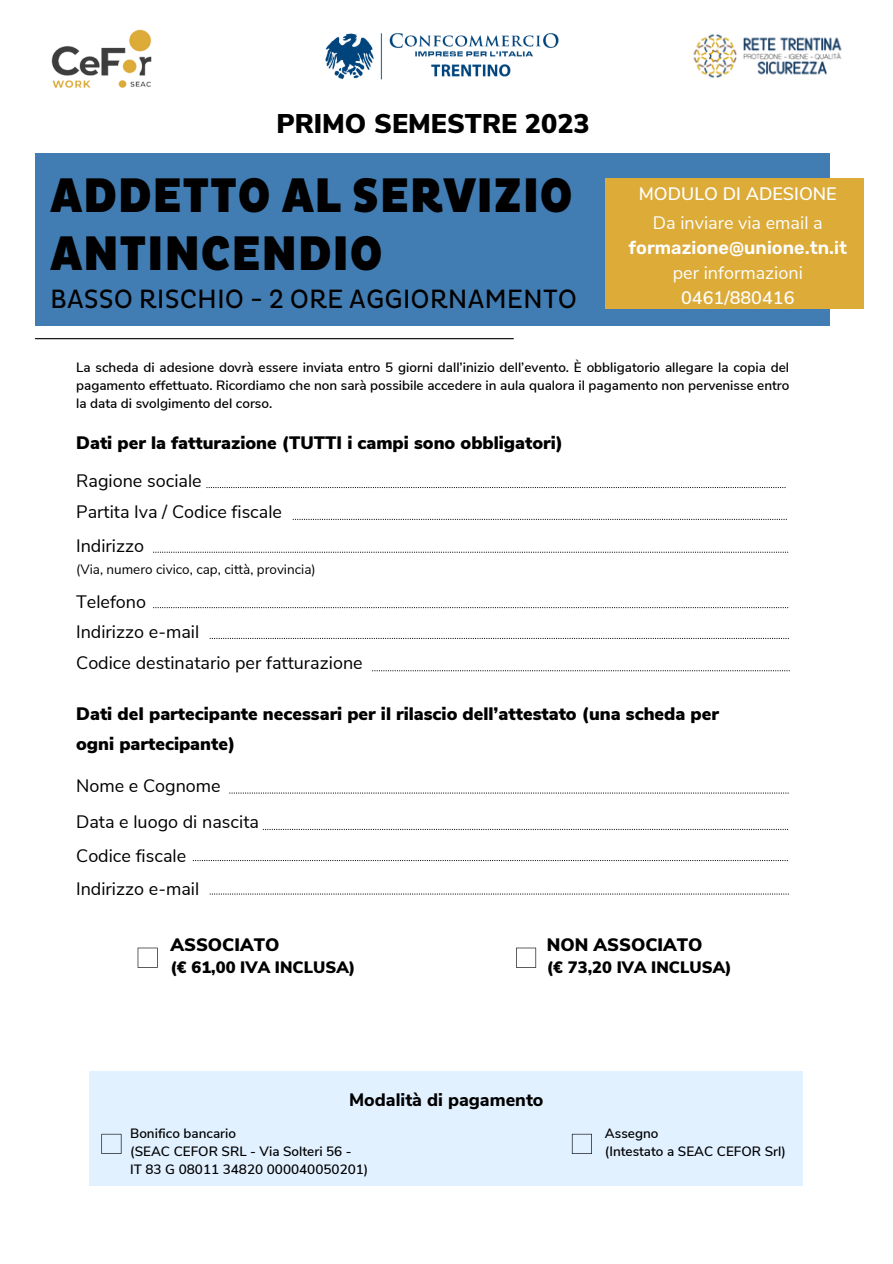
<style>
.page{position:relative;width:893px;height:1264px;background:#fff}
.page>*{position:absolute;margin:0;border:0;box-sizing:border-box;transform-origin:0 0}
.t1{font:900 49.5px/58.5px "Pluto Cond";color:#000}
.t2{font:27px "Pluto Cond";color:#000}
.t3{font:900 27px "Nunito Sans";color:#000}
.t4{font:18px "Nunito Sans";color:#000}
.t5{font:900 18px/30.3px "Nunito Sans";color:#000}
.t6{font:18px "Nunito Sans";color:#fefefe}
.t7{font:600 18px "Nunito Sans";color:#fefefe}
.t8{font:600 18px "Rubik";color:#fefefe}
.t9{font:800 18px "Nunito Sans";color:#000}
.t10{font:900 16.5px "Nunito Sans";color:#000}
.t11{font:600 13.5px/18px "Nunito Sans";color:#000}
.t12{font:13.5px "Nunito Sans";color:#000}
</style>
<div class="page">
<img style="left:325px;top:33px;width:234px;height:47px">
<img style="left:51px;top:29px;width:101px;height:59px">
<img style="left:693px;top:34px;width:149px;height:44px">
<div style="left:35px;top:154px;width:794px;height:172px;background:#417cb2"></div>
<div style="left:89px;top:1071px;width:713px;height:114px;background:#e2f1ff"></div>
<div style="left:605px;top:178px;width:258px;height:131px;background:#dcab38"></div>
<hr style="left:35px;top:338px;width:478px;height:1px;background:#000">
<svg style="left:101px;top:1133px;width:20px;height:20px"></svg>
<svg style="left:572px;top:1133px;width:20px;height:20px"></svg>
<svg style="left:138px;top:947px;width:20px;height:20px"></svg>
<svg style="left:516px;top:947px;width:20px;height:20px"></svg>
<svg style="left:206px;top:487px;width:579px;height:1px"></svg>
<svg style="left:292px;top:519px;width:494px;height:1px"></svg>
<svg style="left:153px;top:551px;width:635px;height:2px"></svg>
<svg style="left:153px;top:607px;width:635px;height:1px"></svg>
<svg style="left:209px;top:638px;width:579px;height:1px"></svg>
<svg style="left:229px;top:792px;width:559px;height:1px"></svg>
<svg style="left:263px;top:828px;width:525px;height:2px"></svg>
<svg style="left:193px;top:860px;width:594px;height:1px"></svg>
<svg style="left:209px;top:893px;width:579px;height:1px"></svg>
<svg style="left:372px;top:670px;width:417px;height:1px"></svg>
<h2 class="t3" style="left:276px;top:106px;width:315px">PRIMO SEMESTRE 2023</h2>
<h1 class="t1" style="left:50px;top:167px;width:524px">ADDETTO AL SERVIZIO<br>ANTINCENDIO</h1>
<h2 class="t2" style="left:50px;top:283px;width:528px">BASSO RISCHIO - 2 ORE AGGIORNAMENTO</h2>
<h3 class="t7" style="left:638px;top:182px;width:199px">MODULO DI ADESIONE</h3>
<h3 class="t6" style="left:653px;top:211px;width:171px">Da inviare via email a</h3>
<h3 class="t8" style="left:628px;top:237px;width:220px">formazione@unione.tn.it</h3>
<h3 class="t6" style="left:672px;top:260px;width:131px">per informazioni</h3>
<h3 class="t7" style="left:681px;top:285px;width:115px">0461/880416</h3>
<p class="t11" style="left:76px;top:358px;width:714px;text-align:justify">La scheda di adesione dovrà essere inviata entro 5 giorni dall’inizio dell’evento. È obbligatorio allegare la copia del pagamento effettuato. Ricordiamo che non sarà possibile accedere in aula qualora il pagamento non pervenisse entro la data di svolgimento del corso.</p>
<h3 class="t5" style="left:76px;top:428px;width:488px">Dati per la fatturazione (TUTTI i campi sono obbligatori)</h3>
<h3 class="t4" style="left:76px;top:468px;width:127px">Ragione sociale</h3>
<h3 class="t4" style="left:76px;top:500px;width:207px">Partita Iva / Codice fiscale</h3>
<h3 class="t4" style="left:76px;top:533px;width:70px">Indirizzo</h3>
<p class="t12" style="left:76px;top:560px;width:241px">(Via, numero civico, cap, città, provincia)</p>
<h3 class="t4" style="left:76px;top:589px;width:71px">Telefono</h3>
<h3 class="t4" style="left:76px;top:619px;width:125px">Indirizzo e-mail</h3>
<h3 class="t4" style="left:76px;top:651px;width:288px">Codice destinatario per fatturazione</h3>
<h3 class="t5" style="left:76px;top:698px;width:644px">Dati deI partecipante necessari per il rilascio dell’attestato (una scheda per ogni partecipante)</h3>
<h3 class="t4" style="left:76px;top:774px;width:146px">Nome e Cognome</h3>
<h3 class="t4" style="left:76px;top:810px;width:184px">Data e luogo di nascita</h3>
<h3 class="t4" style="left:76px;top:843px;width:112px">Codice fiscale</h3>
<h3 class="t4" style="left:76px;top:876px;width:125px">Indirizzo e-mail</h3>
<h3 class="t5" style="left:170px;top:929px;width:111px">ASSOCIATO</h3>
<p class="t10" style="left:170px;top:956px;width:187px">(€ 61,00 IVA INCLUSA)</p>
<h3 class="t5" style="left:546px;top:929px;width:157px">NON ASSOCIATO</h3>
<p class="t10" style="left:546px;top:956px;width:187px">(€ 73,20 IVA INCLUSA)</p>
<h3 class="t9" style="left:349px;top:1087px;width:196px">Modalità di pagamento</h3>
<p class="t11" style="left:130px;top:1124px;width:240px">Bonifico bancario<br>(SEAC CEFOR SRL - Via Solteri 56 -<br>IT 83 G 08011 34820 000040050201)</p>
<p class="t11" style="left:605px;top:1124px;width:182px">Assegno<br>(Intestato a SEAC CEFOR Srl)</p>
</div>
